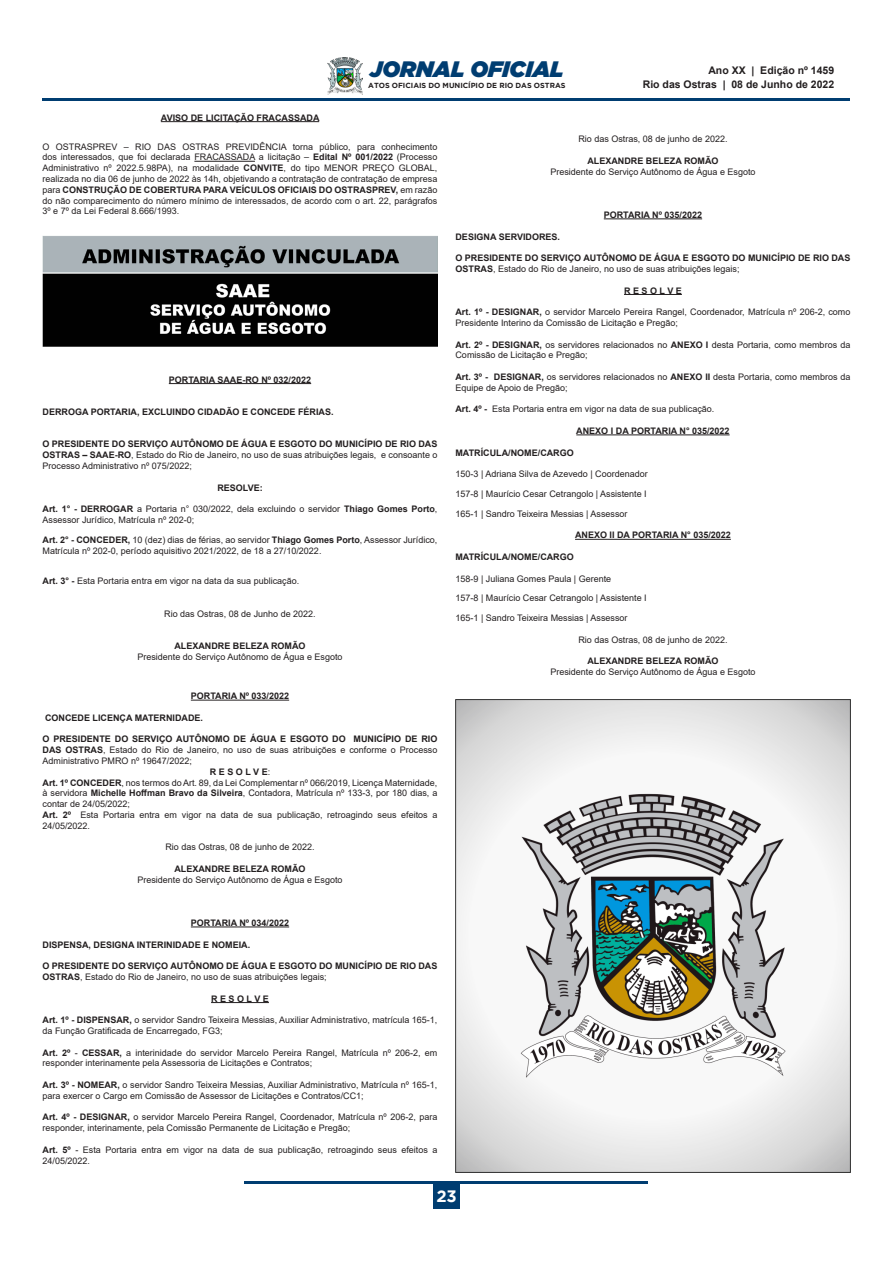
<style>
.page{position:relative;width:893px;height:1263px;background:#fff}
.page>*{position:absolute;margin:0;border:0;box-sizing:border-box;transform-origin:0 0}
.t1{font:italic 900 22.35px "Gotham";color:#003d71}
.t2{font:700 16.5px "Gotham";color:#fff}
.t3{font:700 10.5px "Arial";color:#231f20}
.No_Spacing{font:9px/10.8px "Arial";color:#231f20}
.No_Spacing-2{font:700 9px/10.8px "Arial";color:#231f20}
.t4{font:700 7.35px "Gotham";color:#231f20}
.s1{font-weight:700}
.s2{font-weight:400}
</style>
<div class="page">
<hr style="left:43px;top:98px;width:807px;height:3px;background:#003d71">
<img style="left:328px;top:58px;width:35px;height:36px">
<hr style="left:244px;top:1181px;width:404px;height:3px;background:#003d71">
<div style="left:433px;top:1184px;width:27px;height:25px;background:#003d71"></div>
<hr style="left:604px;top:218px;width:98px;height:1px;background:#231f20">
<hr style="left:624px;top:294px;width:58px;height:1px;background:#231f20">
<hr style="left:576px;top:434px;width:154px;height:1px;background:#231f20">
<hr style="left:575px;top:539px;width:156px;height:1px;background:#231f20">
<hr style="left:161px;top:121px;width:158px;height:1px;background:#231f20">
<hr style="left:194px;top:161px;width:61px;height:1px;background:#231f20">
<hr style="left:169px;top:383px;width:142px;height:1px;background:#231f20">
<hr style="left:191px;top:700px;width:98px;height:1px;background:#231f20">
<hr style="left:191px;top:926px;width:98px;height:1px;background:#231f20">
<hr style="left:211px;top:1002px;width:58px;height:1px;background:#231f20">
<img style="left:43px;top:236px;width:394px;height:111px">
<img style="left:455px;top:699px;width:395px;height:474px">
<p class="t1" style="left:370px;top:56px;width:195px">JORNAL OFICIAL</p>
<p class="t4" style="left:368px;top:81px;width:199px">ATOS OFICIAIS DO MUNICÍPIO DE RIO DAS OSTRAS</p>
<p class="t3" style="left:708px;top:63px;width:127px">Ano XX | Edição nº 1459</p>
<p class="t3" style="left:643px;top:76px;width:193px">Rio das Ostras | 08 de Junho de 2022</p>
<p class="No_Spacing-2" style="left:161px;top:112px;width:160px">AVISO DE LICITAÇÃO FRACASSADA</p>
<p class="No_Spacing" style="left:43px;top:141px;width:396px;text-align:justify">O OSTRASPREV – RIO DAS OSTRAS PREVIDÊNCIA torna público, para conhecimento dos interessados, que foi declarada FRACASSADA a licitação – <span class="s1">Edital Nº 001/2022</span> (Processo Administrativo nº 2022.5.98PA), na modalidade <span class="s1">CONVITE</span>, do tipo MENOR PREÇO GLOBAL, realizada no dia 06 de junho de 2022 às 14h, objetivando a contratação de contratação de empresa para <span class="s1">CONSTRUÇÃO DE COBERTURA PARA VEÍCULOS OFICIAIS DO OSTRASPREV,</span> em razão do não comparecimento do número mínimo de interessados, de acordo com o art. 22, parágrafos 3º e 7º da Lei Federal 8.666/1993.</p>
<p class="No_Spacing-2" style="left:169px;top:374px;width:144px">PORTARIA SAAE-RO Nº 032/2022</p>
<p class="No_Spacing-2" style="left:43px;top:407px;width:293px">DERROGA PORTARIA, EXCLUINDO CIDADÃO E CONCEDE FÉRIAS.</p>
<p class="No_Spacing" style="left:43px;top:439px;width:396px;text-align:justify"><span class="s1">O PRESIDENTE DO SERVIÇO AUTÔNOMO DE ÁGUA E ESGOTO DO MUNICÍPIO DE RIO DAS OSTRAS – SAAE-RO</span>, Estado do Rio de Janeiro, no uso de suas atribuições legais, e consoante o Processo Administrativo nº 075/2022;</p>
<p class="No_Spacing-2" style="left:217px;top:482px;width:47px">RESOLVE:</p>
<p class="No_Spacing" style="left:43px;top:504px;width:396px"><span class="s1">Art. 1° - DERROGAR</span> a Portaria n° 030/2022, dela excluindo o servidor <span class="s1">Thiago Gomes Porto</span>,<br>Assessor Jurídico, Matrícula nº 202-0;</p>
<p class="No_Spacing" style="left:43px;top:534px;width:396px"><span class="s1">Art. 2° - CONCEDER,</span> 10 (dez) dias de férias, ao servidor <span class="s1">Thiago Gomes Porto</span>, Assessor Jurídico,<br>Matrícula nº 202-0, período aquisitivo 2021/2022, de 18 a 27/10/2022.</p>
<p class="No_Spacing" style="left:43px;top:576px;width:258px"><span class="s1">Art. 3° -</span> Esta Portaria entra em vigor na data da sua publicação.</p>
<p class="No_Spacing" style="left:164px;top:608px;width:153px">Rio das Ostras, 08 de Junho de 2022.</p>
<p class="No_Spacing-2" style="left:174px;top:641px;width:133px">ALEXANDRE BELEZA ROMÃO</p>
<p class="No_Spacing" style="left:137px;top:651px;width:207px">Presidente do Serviço Autônomo de Água e Esgoto</p>
<p class="No_Spacing-2" style="left:191px;top:691px;width:100px">PORTARIA Nº 033/2022</p>
<p class="No_Spacing-2" style="left:45px;top:712px;width:159px">CONCEDE LICENÇA MATERNIDADE.</p>
<p class="No_Spacing" style="left:43px;top:734px;width:396px;text-align:justify"><span class="s1">O PRESIDENTE DO SERVIÇO AUTÔNOMO DE ÁGUA E ESGOTO DO MUNICÍPIO DE RIO DAS OSTRAS</span>, Estado do Rio de Janeiro, no uso de suas atribuições e conforme o Processo Administrativo PMRO nº 19647/2022;</p>
<p class="No_Spacing-2" style="left:210px;top:766px;width:62px">R E S O L V E<span class="s2">:</span></p>
<p class="No_Spacing" style="left:43px;top:777px;width:396px;text-align:justify"><span class="s1">Art. 1º CONCEDER</span>, nos termos do Art. 89, da Lei Complementar nº 066/2019, Licença Maternidade, à servidora <span class="s1">Michelle Hoffman Bravo da Silveira</span>, Contadora, Matrícula nº 133-3, por 180 dias, a contar de 24/05/2022;</p>
<p class="No_Spacing" style="left:43px;top:809px;width:396px"><span class="s1">Art. 2º</span> Esta Portaria entra em vigor na data de sua publicação, retroagindo seus efeitos a<br>24/05/2022.</p>
<p class="No_Spacing" style="left:165px;top:842px;width:151px">Rio das Ostras, 08 de junho de 2022.</p>
<p class="No_Spacing-2" style="left:174px;top:863px;width:133px">ALEXANDRE BELEZA ROMÃO</p>
<p class="No_Spacing" style="left:137px;top:874px;width:207px">Presidente do Serviço Autônomo de Água e Esgoto</p>
<p class="No_Spacing-2" style="left:191px;top:917px;width:100px">PORTARIA Nº 034/2022</p>
<p class="No_Spacing-2" style="left:43px;top:939px;width:209px">DISPENSA, DESIGNA INTERINIDADE E NOMEIA.</p>
<p class="No_Spacing-2" style="left:43px;top:961px;width:396px">O PRESIDENTE DO SERVIÇO AUTÔNOMO DE ÁGUA E ESGOTO DO MUNICÍPIO DE RIO DAS<br>OSTRAS<span class="s2">, Estado do Rio de Janeiro, no uso de suas atribuições legais;</span></p>
<p class="No_Spacing-2" style="left:211px;top:993px;width:59px">R E S O L V E</p>
<p class="No_Spacing" style="left:43px;top:1014px;width:396px"><span class="s1">Art. 1º - DISPENSAR,</span> o servidor Sandro Teixeira Messias, Auxiliar Administrativo, matrícula 165-1, da Função Gratificada de Encarregado, FG3;</p>
<p class="No_Spacing" style="left:43px;top:1047px;width:396px"><span class="s1">Art. 2º</span> - <span class="s1">CESSAR,</span> a interinidade do servidor Marcelo Pereira Rangel, Matrícula nº 206-2, em responder interinamente pela Assessoria de Licitações e Contratos;</p>
<p class="No_Spacing" style="left:43px;top:1079px;width:396px"><span class="s1">Art. 3º - NOMEAR,</span> o servidor Sandro Teixeira Messias, Auxiliar Administrativo, Matrícula nº 165-1, para exercer o Cargo em Comissão de Assessor de Licitações e Contratos/CC1;</p>
<p class="No_Spacing" style="left:43px;top:1112px;width:396px"><span class="s1">Art. 4º - DESIGNAR,</span> o servidor Marcelo Pereira Rangel, Coordenador, Matrícula nº 206-2, para responder, interinamente, pela Comissão Permanente de Licitação e Pregão;</p>
<p class="No_Spacing" style="left:43px;top:1144px;width:396px"><span class="s1">Art. 5º</span> - Esta Portaria entra em vigor na data de sua publicação, retroagindo seus efeitos a<br>24/05/2022.</p>
<p class="No_Spacing" style="left:578px;top:134px;width:151px">Rio das Ostras, 08 de junho de 2022.</p>
<p class="No_Spacing-2" style="left:587px;top:155px;width:133px">ALEXANDRE BELEZA ROMÃO</p>
<p class="No_Spacing" style="left:550px;top:166px;width:207px">Presidente do Serviço Autônomo de Água e Esgoto</p>
<p class="No_Spacing-2" style="left:604px;top:209px;width:100px">PORTARIA Nº 035/2022</p>
<p class="No_Spacing-2" style="left:455px;top:231px;width:106px">DESIGNA SERVIDORES.</p>
<p class="No_Spacing-2" style="left:455px;top:253px;width:396px">O PRESIDENTE DO SERVIÇO AUTÔNOMO DE ÁGUA E ESGOTO DO MUNICÍPIO DE RIO DAS<br>OSTRAS<span class="s2">, Estado do Rio de Janeiro, no uso de suas atribuições legais;</span></p>
<p class="No_Spacing-2" style="left:624px;top:285px;width:59px">R E S O L V E</p>
<p class="No_Spacing" style="left:455px;top:306px;width:396px"><span class="s1">Art. 1º - DESIGNAR,</span> o servidor Marcelo Pereira Rangel, Coordenador, Matrícula nº 206-2, como<br>Presidente Interino da Comissão de Licitação e Pregão;</p>
<p class="No_Spacing" style="left:455px;top:339px;width:396px"><span class="s1">Art. 2º - DESIGNAR,</span> os servidores relacionados no <span class="s1">ANEXO I</span> desta Portaria, como membros da<br>Comissão de Licitação e Pregão;</p>
<p class="No_Spacing" style="left:455px;top:371px;width:396px"><span class="s1">Art. 3º - DESIGNAR,</span> os servidores relacionados no <span class="s1">ANEXO II</span> desta Portaria, como membros da<br>Equipe de Apoio de Pregão;</p>
<p class="No_Spacing" style="left:455px;top:404px;width:260px"><span class="s1">Art. 4º -</span> Esta Portaria entra em vigor na data de sua publicação.</p>
<p class="No_Spacing-2" style="left:576px;top:425px;width:155px">ANEXO I DA PORTARIA N° 035/2022</p>
<p class="No_Spacing-2" style="left:455px;top:447px;width:120px">MATRÍCULA/NOME/CARGO</p>
<p class="No_Spacing" style="left:455px;top:468px;width:194px">150-3 | Adriana Silva de Azevedo | Coordenador</p>
<p class="No_Spacing" style="left:455px;top:488px;width:193px">157-8 | Maurício Cesar Cetrangolo | Assistente I</p>
<p class="No_Spacing" style="left:455px;top:508px;width:174px">165-1 | Sandro Teixeira Messias | Assessor</p>
<p class="No_Spacing-2" style="left:575px;top:530px;width:157px">ANEXO II DA PORTARIA N° 035/2022</p>
<p class="No_Spacing-2" style="left:455px;top:551px;width:120px">MATRÍCULA/NOME/CARGO</p>
<p class="No_Spacing" style="left:455px;top:573px;width:157px">158-9 | Juliana Gomes Paula | Gerente</p>
<p class="No_Spacing" style="left:455px;top:593px;width:193px">157-8 | Maurício Cesar Cetrangolo | Assistente I</p>
<p class="No_Spacing" style="left:455px;top:612px;width:174px">165-1 | Sandro Teixeira Messias | Assessor</p>
<p class="No_Spacing" style="left:578px;top:634px;width:151px">Rio das Ostras, 08 de junho de 2022.</p>
<p class="No_Spacing-2" style="left:587px;top:656px;width:133px">ALEXANDRE BELEZA ROMÃO</p>
<p class="No_Spacing" style="left:550px;top:666px;width:207px">Presidente do Serviço Autônomo de Água e Esgoto</p>
<p class="t2" style="left:436px;top:1187px;width:22px">23</p>
</div>
